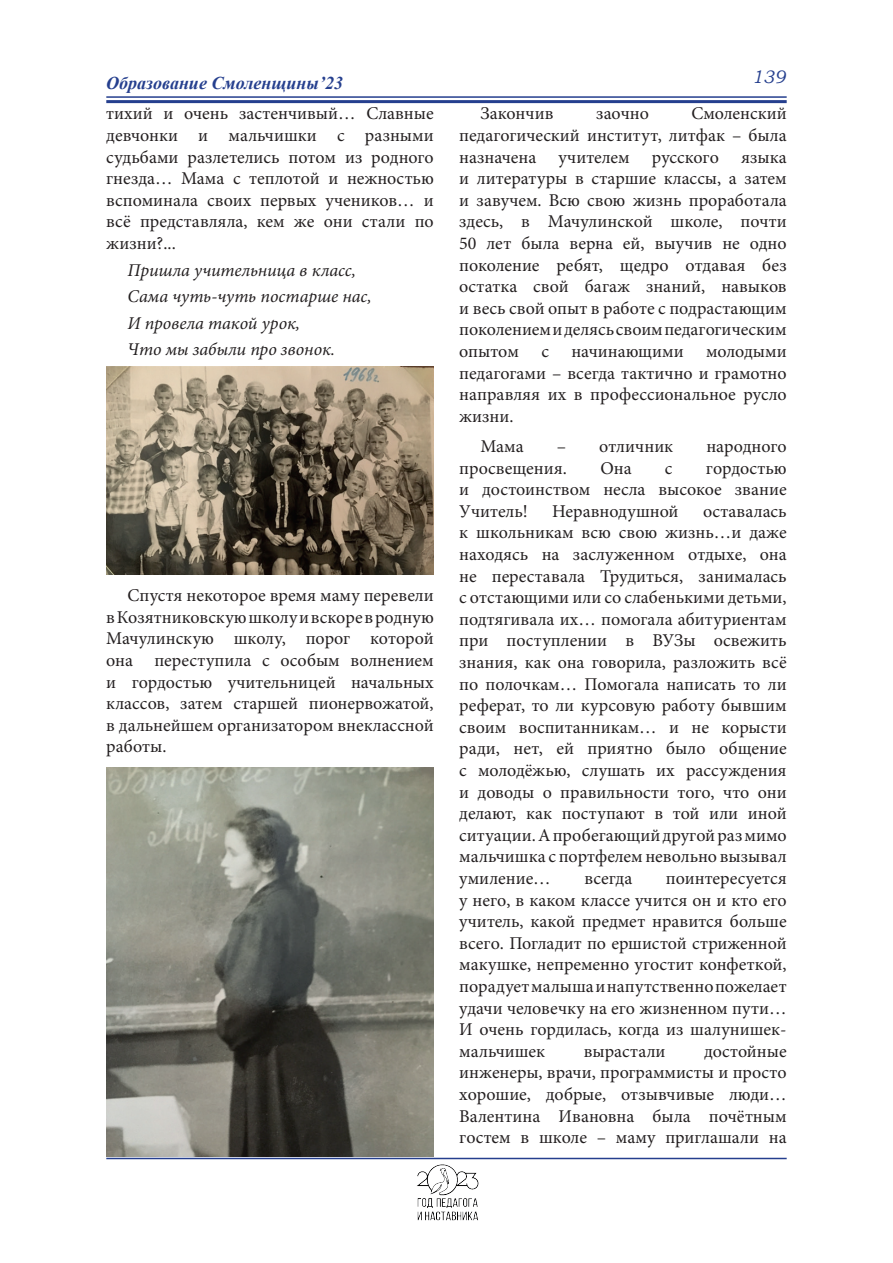
<style>
.page{position:relative;width:893px;height:1263px;background:#fff}
.page>*{position:absolute;margin:0;border:0;box-sizing:border-box;transform-origin:0 0}
.t1{font:18px/21.6px "Minion Pro";color:#231f20;text-align:justify}
.t2{font:italic 18px/26.5px "Minion Pro";letter-spacing:-.005em;color:#231f20}
.t3{font:italic 700 18px "Times New Roman";color:#253f8e}
.t4{font:italic 18px "Bookman Old Style";color:#253f8e}
</style>
<div class="page">
<hr style="left:106px;top:96px;width:681px;height:2px;background:#253f8e">
<hr style="left:106px;top:100px;width:681px;height:3px;background:#253f8e">
<img style="left:383px;top:1159px;width:127px;height:62px">
<hr style="left:106px;top:1158px;width:681px;height:1px;background:#253f8e">
<img style="left:106px;top:367px;width:328px;height:207px">
<img style="left:106px;top:767px;width:328px;height:390px">
<p class="t3" style="left:106px;top:70px;width:238px">Образование Смоленщины’23</p>
<p class="t4" style="left:752px;top:65px;width:35px">139</p>
<p class="t1" style="left:106px;top:103px;width:329px">тихий и очень застенчивый… Славные девчонки и мальчишки с разными судьбами разлетелись потом из родного гнезда… Мама с теплотой и нежностью вспоминала своих первых учеников… и всё представляла, кем же они стали по жизни?...</p>
<p class="t2" style="left:128px;top:256px;width:246px">Пришла учительница в класс,<br>Сама чуть-чуть постарше нас,<br>И провела такой урок,<br>Что мы забыли про звонок.</p>
<p class="t1" style="left:459px;top:103px;width:329px;text-indent:232px">Смоленский педагогический институт, литфак – была назначена учителем русского языка и литературы в старшие классы, а затем и завучем. Всю свою жизнь проработала здесь, в Мачулинской школе, почти 50 лет была верна ей, выучив не одно поколение ребят, щедро отдавая без остатка свой багаж знаний, навыков и весь свой опыт в работе с подрастающим поколением и делясь своим педагогическим опытом с начинающими молодыми педагогами – всегда тактично и грамотно направляя их в профессиональное русло жизни.</p>
<p class="t1" style="left:480px;top:435px;width:45px">Мама</p>
<p class="t1" style="left:557px;top:435px;width:118px">– отличник</p>
<p class="t1" style="left:706px;top:435px;width:82px">народного</p>
<p class="t1" style="left:459px;top:457px;width:109px">просвещения.</p>
<p class="t1" style="left:600px;top:457px;width:33px">Она</p>
<p class="t1" style="left:665px;top:457px;width:9px">с</p>
<p class="t1" style="left:480px;top:103px;width:74px">Закончив</p>
<p class="t1" style="left:596px;top:103px;width:54px">заочно</p>
<p class="t1" style="left:459px;top:457px;width:329px;text-indent:247px">гордостью и достоинством несла высокое звание Учитель!</p>
<p class="t1" style="left:552px;top:500px;width:128px">Неравнодушной</p>
<p class="t1" style="left:459px;top:500px;width:329px;text-indent:244px">оставалась к школьникам всю свою жизнь…и даже находясь на заслуженном отдыхе, она не переставала Трудиться, занималась с отстающими или со слабенькими детьми, подтягивала их… помогала абитуриентам при поступлении в ВУЗы освежить знания, как она говорила, разложить всё по полочкам… Помогала написать то ли реферат, то ли курсовую работу бывшим своим воспитанникам… и не корысти ради, нет, ей приятно было общение с молодёжью, слушать их рассуждения и доводы о правильности того, что они делают, как поступают в той или иной ситуации. А пробегающий другой раз мимо мальчишка с портфелем невольно вызывал умиление…</p>
<p class="t1" style="left:106px;top:585px;width:329px;text-indent:21px">Спустя некоторое время маму перевели в Козятниковскую школу и вскоре в родную Мачулинскую школу, порог которой она переступила с особым волнением и гордостью учительницей начальных классов, затем старшей пионервожатой, в дальнейшем организатором внеклассной работы.</p>
<p class="t1" style="left:459px;top:867px;width:329px;text-indent:207px">поинтересуется у него, в каком классе учится он и кто его учитель, какой предмет нравится больше всего. Погладит по ершистой стриженной макушке, непременно угостит конфеткой, порадует малыша и напутственно пожелает удачи человечку на его жизненном пути… И очень гордилась, когда из шалунишек&shy;мальчишек</p>
<p class="t1" style="left:584px;top:867px;width:49px">всегда</p>
<p class="t1" style="left:459px;top:1040px;width:329px;text-indent:245px">достойные инженеры, врачи, программисты и просто хорошие, добрые, отзывчивые люди… Валентина Ивановна была почётным гостем в школе – маму приглашали на</p>
<p class="t1" style="left:584px;top:1040px;width:83px">вырастали</p>
</div>
